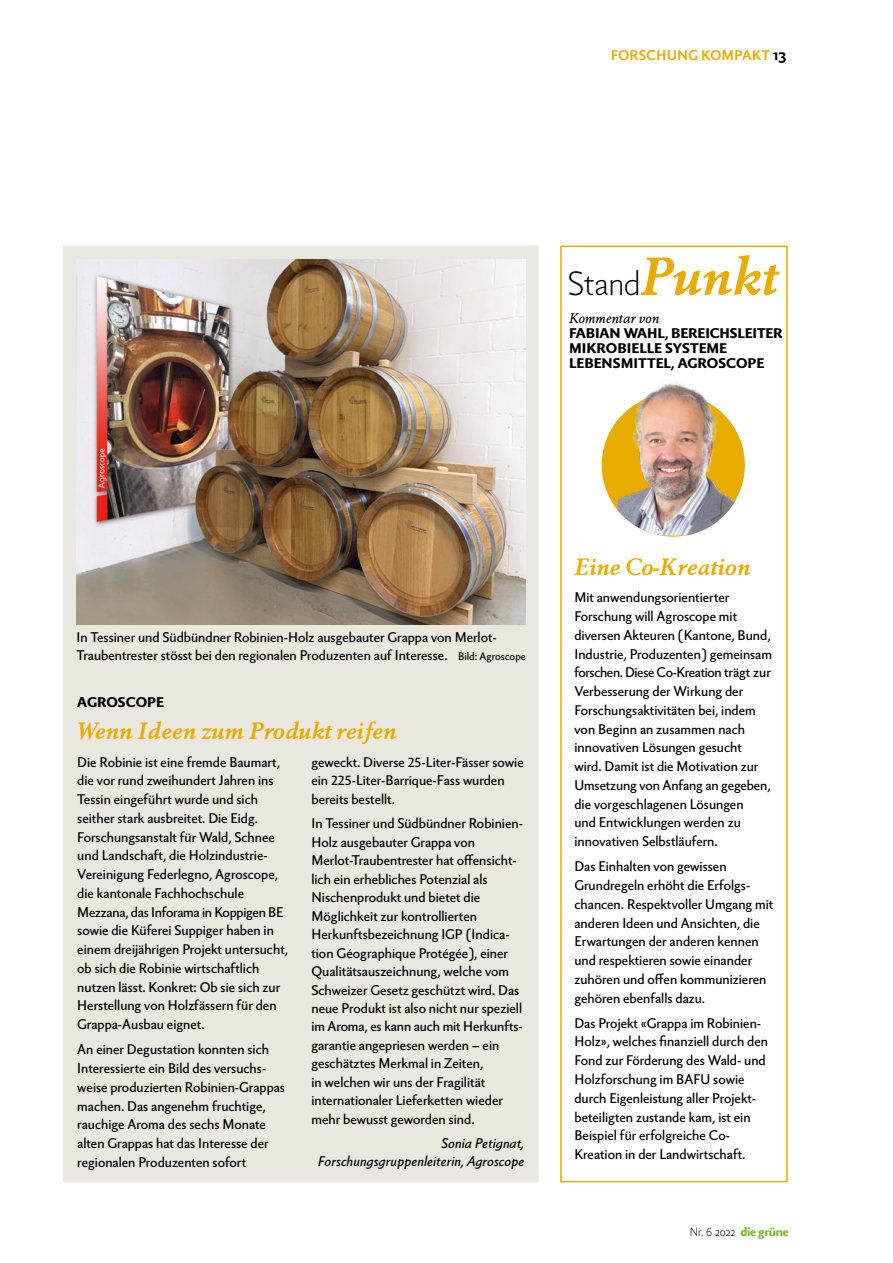
<style>
.page{position:relative;width:893px;height:1263px;background:#fff}
.page>*{position:absolute;margin:0;border:0;box-sizing:border-box;transform-origin:0 0}
.t1{font:300 32.7px "Berling Nova Sans Pro";color:#000}
.t2{font:italic 700 22.5px "Berling Nova Text Pro";color:#e8ac00}
.t3{font:13.5px/18.8px "Berling Nova Sans Pro";color:#000}
.t4{font:800 13.5px/15px "Berling Nova Sans Pro";color:#000}
.t5{font:italic 13.5px/18px "Berling Nova Sans Pro";letter-spacing:.01em;color:#000;text-align:right}
.t6{font:700 13.5px "Berling Nova Sans Pro";letter-spacing:.005em;color:#e8ac00}
.t7{font:italic 13.5px "Berling Nova Text Pro";color:#000}
.t8{font:300 12px "Berling Nova Sans Pro";letter-spacing:.005em;color:#000}
.s1{font-size:15px;color:#000}
.s2{font-family:"Berling Nova Text Pro";font-weight:700;font-style:italic;font-size:50.85px;color:#e8ac00}
.s3{font-size:10.5px}
.s4{font-weight:800;color:#76b82a}
</style>
<div class="page">
<div style="left:64px;top:246px;width:474px;height:935px;background:#eae7e0"></div>
<img style="left:77px;top:259px;width:449px;height:365px">
<div style="left:560px;top:246px;width:228px;height:936px;border:2px solid #e8ac00"></div>
<div style="left:602px;top:393px;width:143px;height:144px;background:#e8ac00;border-radius:50%"></div>
<img style="left:618px;top:382px;width:116px;height:154px">
<p class="t6" style="left:611px;top:45px;width:177px">FORSCHUNG KOMPAKT <span class="s1">13</span></p>
<h1 class="t1" style="left:568px;top:260px;width:212px">Stand<span class="s2">Punkt</span></h1>
<p class="t7" style="left:569px;top:310px;width:92px">Kommentar von</p>
<p class="t4" style="left:569px;top:325px;width:215px">FABIAN WAHL, BEREICHSLEITER<br>MIKROBIELLE SYSTEME<br>LEBENSMITTEL, AGROSCOPE</p>
<p class="t3" style="left:77px;top:627px;width:451px;line-height:18px">In Tessiner und Südbündner Robinien-Holz ausgebauter Grappa von Merlot-<br>Traubentrester stösst bei den regionalen Produzenten auf Interesse. <span class="s3">Bild: Agroscope</span></p>
<p class="t4" style="left:77px;top:694px;width:88px">AGROSCOPE</p>
<h2 class="t2" style="left:77px;top:717px;width:321px">Wenn Ideen zum Produkt reifen</h2>
<p class="t3" style="left:77px;top:751px;width:212px">Die Robinie ist eine fremde Baumart, die vor rund zweihundert Jahren ins Tessin eingeführt wurde und sich seither stark ausbreitet. Die Eidg.<br>Forschungsanstalt für Wald, Schnee und Landschaft, die Holzindustrie-Vereinigung Federlegno, Agroscope, die kantonale Fachhochschule Mezzana, das Inforama in Koppigen BE sowie die Küferei Suppiger haben in einem dreijährigen Projekt untersucht, ob sich die Robinie wirtschaftlich nutzen lässt. Konkret: Ob sie sich zur Herstellung von Holzfässern für den Grappa-Ausbau eignet.</p>
<p class="t3" style="left:77px;top:1039px;width:209px">An einer Degustation konnten sich Interessierte ein Bild des versuchs&shy;weise produzierten Robinien-Grappas machen. Das angenehm fruchtige, rauchige Aroma des sechs Monate alten Grappas hat das Interesse der regionalen Produzenten sofort</p>
<p class="t3" style="left:311px;top:752px;width:214px">geweckt. Diverse 25-Liter-Fässer sowie ein 225-Liter-Barrique-Fass wurden bereits bestellt.</p>
<p class="t3" style="left:311px;top:813px;width:213px">In Tessiner und Südbündner Robinien-Holz ausgebauter Grappa von Merlot-Traubentrester hat offensicht&shy;lich ein erhebliches Potenzial als Nischenprodukt und bietet die Möglichkeit zur kontrollierten Herkunftsbezeichnung IGP (Indica&shy;tion Géographique Protégée), einer Qualitätsauszeichnung, welche vom Schweizer Gesetz geschützt wird. Das neue Produkt ist also nicht nur speziell im Aroma, es kann auch mit Herkunfts&shy;garantie angepriesen werden – ein geschätztes Merkmal in Zeiten,<br>in welchen wir uns der Fragilität internationaler Lieferketten wieder mehr bewusst geworden sind.</p>
<p class="t5" style="left:318px;top:1133px;width:208px">Sonia Petignat,<br>Forschungsgruppenleiterin, Agroscope</p>
<h2 class="t2" style="left:574px;top:553px;width:178px">Eine Co-Kreation</h2>
<p class="t3" style="left:574px;top:587px;width:199px">Mit anwendungsorientierter<br>Forschung will Agroscope mit diversen Akteuren (Kantone, Bund,<br>Industrie, Produzenten) gemeinsam forschen. Diese Co-Kreation trägt zur<br>Verbesserung der Wirkung der<br>Forschungsaktivitäten bei, indem von Beginn an zusammen nach innovativen Lösungen gesucht wird. Damit ist die Motivation zur<br>Umsetzung von Anfang an gegeben, die vorgeschlagenen Lösungen<br>und Entwicklungen werden zu innovativen Selbstläufern.</p>
<p class="t3" style="left:574px;top:856px;width:200px">Das Einhalten von gewissen<br>Grundregeln erhöht die Erfolgs&shy;chancen. Respektvoller Umgang mit anderen Ideen und Ansichten, die<br>Erwartungen der anderen kennen und respektieren sowie einander zuhören und offen kommunizieren gehören ebenfalls dazu.</p>
<p class="t3" style="left:574px;top:1012px;width:195px">Das Projekt «Grappa im Robinien-Holz», welches finanziell durch den Fond zur Förderung des Wald- und Holzforschung im BAFU sowie durch Eigenleistung aller Projekt&shy;beteiligten zustande kam, ist ein Beispiel für erfolgreiche Co-Kreation in der Landwirtschaft.</p>
<p class="t8" style="left:690px;top:1223px;width:100px">Nr. 6 2022 <span class="s4">die grüne</span></p>
</div>
